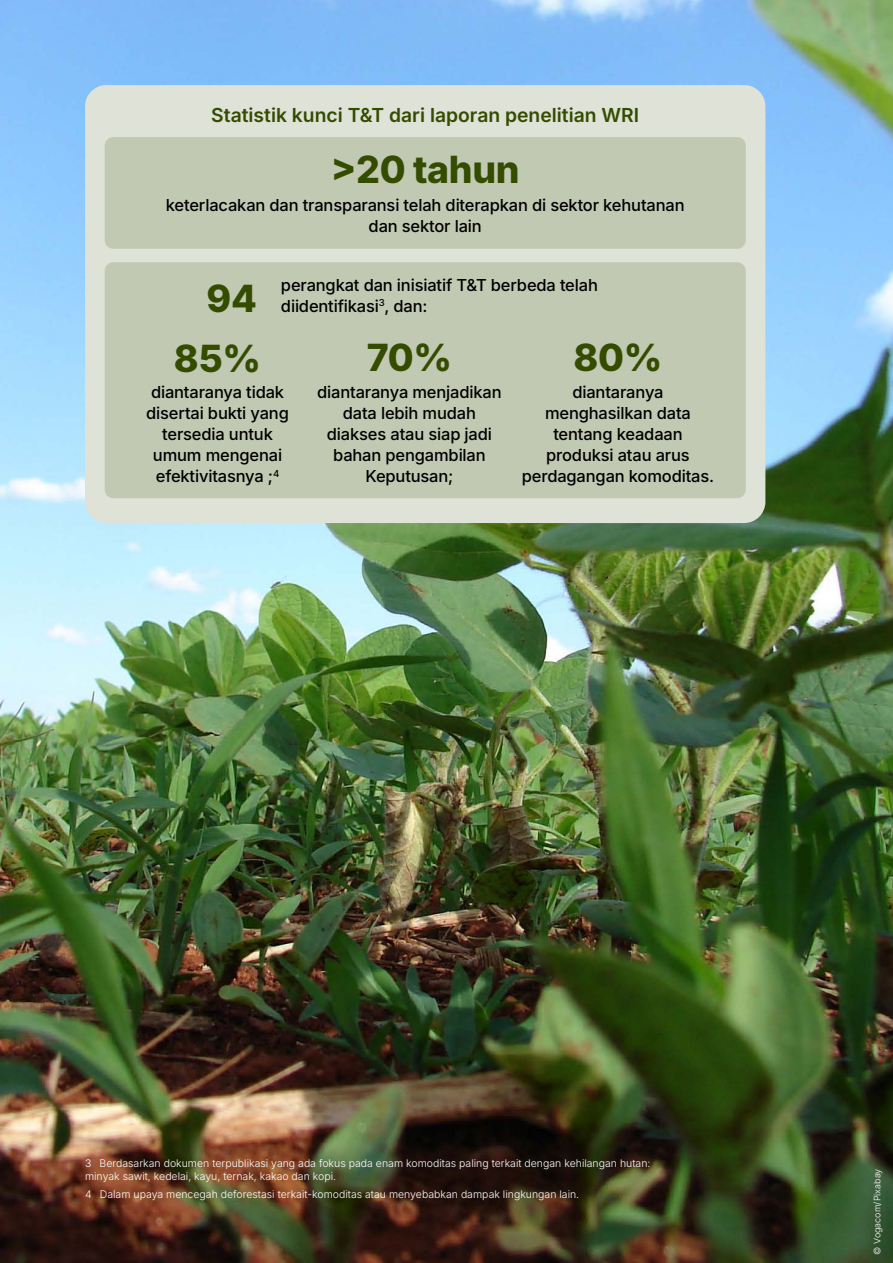
<style>
.page{position:relative;width:893px;height:1263px;background:#fff}
.page>*{position:absolute;margin:0;border:0;box-sizing:border-box;transform-origin:0 0}
.t1{font:800 37.5px "Inter";letter-spacing:-.01em;color:#344c00}
.t2{font:600 19.35px "Inter";color:#344c00}
.t3{font:500 16.5px/21px "Inter";letter-spacing:-.01em;color:#000;text-align:center}
.t4{font:300 10.5px/13.5px "Inter";color:#fff}
.t5{font:300 9px "Inter";color:#fff}
</style>
<div class="page">
<img style="left:0;top:0;width:893px;height:1263px">
<div style="left:85px;top:85px;width:680px;height:438px;background:#dfe2d6;border-radius:21px"></div>
<div style="left:105px;top:262px;width:641px;height:236px;background:#c2c9b3;border-radius:9px"></div>
<div style="left:105px;top:137px;width:641px;height:112px;background:#c2c9b3;border-radius:9px"></div>
<p class="t2" style="left:211px;top:100px;width:429px">Statistik kunci T&amp;T dari laporan penelitian WRI</p>
<h1 class="t1" style="left:331px;top:141px;width:190px">&gt;20 tahun</h1>
<p class="t3" style="left:166px;top:194px;width:520px">keterlacakan dan transparansi telah diterapkan di sektor kehutanan dan sektor lain</p>
<h1 class="t1" style="left:207px;top:270px;width:52px">94</h1>
<p class="t3" style="left:281px;top:274px;width:318px;text-align:left">perangkat dan inisiatif T&amp;T berbeda telah diidentifikasi<sup>3</sup>, dan:</p>
<h1 class="t1" style="left:174px;top:330px;width:89px">85%</h1>
<p class="t3" style="left:146px;top:381px;width:144px">diantaranya tidak disertai bukti yang tersedia untuk umum mengenai efektivitasnya ;<sup>4</sup></p>
<h1 class="t1" style="left:367px;top:329px;width:87px">70%</h1>
<p class="t3" style="left:317px;top:381px;width:186px">diantaranya menjadikan data lebih mudah diakses atau siap jadi bahan pengambilan<br>Keputusan;</p>
<h1 class="t1" style="left:574px;top:329px;width:90px">80%</h1>
<p class="t3" style="left:522px;top:381px;width:194px">diantaranya menghasilkan data tentang keadaan produksi atau arus perdagangan komoditas.</p>
<p class="t4" style="left:85px;top:1156px;width:567px">3 Berdasarkan dokumen terpublikasi yang ada fokus pada enam komoditas paling terkait dengan kehilangan hutan: minyak sawit, kedelai, kayu, ternak, kakao dan kopi.</p>
<p class="t4" style="left:85px;top:1187px;width:496px">4 Dalam upaya mencegah deforestasi terkait-komoditas atau menyebabkan dampak lingkungan lain.</p>
<p class="t5" style="left:870px;top:1255px;width:88px;rotate:-90deg">© Vogacom/Pixabay</p>
</div>
